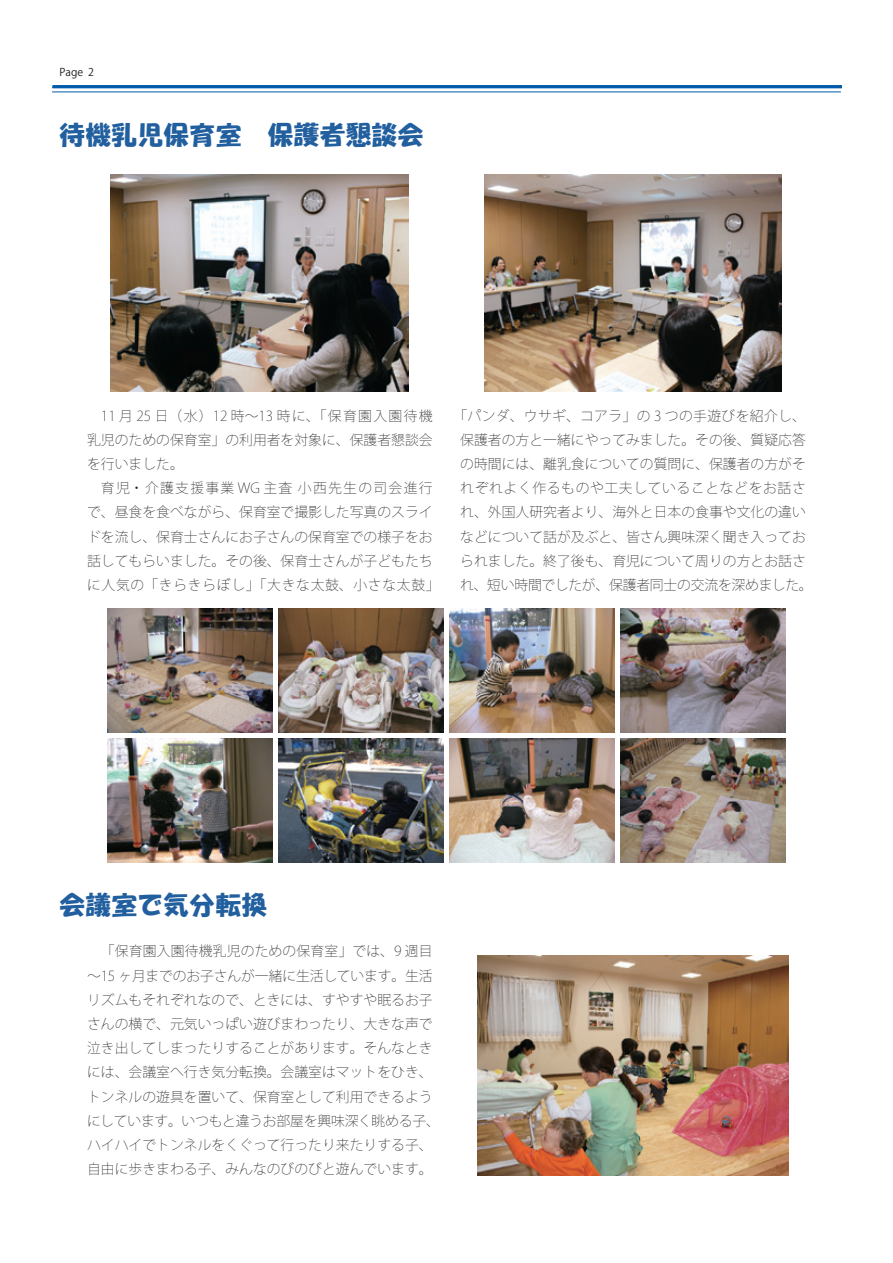
<style>
.page{position:relative;width:893px;height:1263px;background:#fff}
.page>*{position:absolute;margin:0;border:0;box-sizing:border-box;transform-origin:0 0}
.t1{font:25.5px "HG Soei Kakupoptai";letter-spacing:.02em;color:#225f9f}
.t2{font:200 13.8px/24.2px "Koz Go Pro";color:#231f20;text-align:center}
.t3{font:10.65px "Koz Go Pro";color:#231f20}
</style>
<div class="page">
<img style="left:477px;top:955px;width:312px;height:221px">
<img style="left:108px;top:609px;width:164px;height:123px">
<img style="left:450px;top:609px;width:164px;height:123px">
<img style="left:108px;top:739px;width:164px;height:123px">
<img style="left:450px;top:739px;width:164px;height:123px">
<img style="left:279px;top:609px;width:164px;height:123px">
<img style="left:620px;top:609px;width:165px;height:123px">
<img style="left:279px;top:739px;width:164px;height:123px">
<img style="left:620px;top:739px;width:165px;height:123px">
<img style="left:111px;top:174px;width:298px;height:217px">
<img style="left:485px;top:174px;width:296px;height:217px">
<hr style="left:52px;top:85px;width:790px;height:3px;background:#015aaa">
<hr style="left:52px;top:91px;width:789px;height:1px;background:#015aaa">
<p class="t3" style="left:60px;top:65px;width:36px">Page 2</p>
<h1 class="t1" style="left:60px;top:122px;width:365px">待機乳児保育室　保護者懇談会</h1>
<p class="t2" style="left:87px;top:403px;width:347px;text-align:justify;text-indent:14px">11 月 25 日（水）12 時～13 時に、「保育園入園待機乳児のための保育室」の利用者を対象に、保護者懇談会を行いました。</p>
<p class="t2" style="left:87px;top:476px;width:354px">育児・介護支援事業 WG 主査小西先生の司会進行<br>で、昼食を食べながら、保育室で撮影した写真のスライドを流し、保育士さんにお子さんの保育室での様子をお話してもらいました。その後、保育士さんが子どもたちに人気の「きらきらぼし」「大きな太鼓、小さな太鼓」</p>
<p class="t2" style="left:453px;top:403px;width:361px">「パンダ、ウサギ、コアラ」の 3 つの手遊びを紹介し、保護者の方と一緒にやってみました。その後、質疑応答の時間には、離乳食についての質問に、保護者の方がそれぞれよく作るものや工夫していることなどをお話され、外国人研究者より、海外と日本の食事や文化の違いなどについて話が及ぶと、皆さん興味深く聞き入っておられました。終了後も、育児について周りの方とお話され、短い時間でしたが、保護者同士の交流を深めました。</p>
<h1 class="t1" style="left:60px;top:892px;width:209px">会議室で気分転換</h1>
<p class="t2" style="left:87px;top:939px;width:354px">「保育園入園待機乳児のための保育室」では、9 週目～15 ヶ月までのお子さんが一緒に生活しています。生活リズムもそれぞれなので、ときには、すやすや眠るお子さんの横で、元気いっぱい遊びまわったり、大きな声で泣き出してしまったりすることがあります。そんなときには、会議室へ行き気分転換。会議室はマットをひき、トンネルの遊具を置いて、保育室として利用できるようにしています。いつもと違うお部屋を興味深く眺める子、ハイハイでトンネルをくぐって行ったり来たりする子、自由に歩きまわる子、みんなのびのびと遊んでいます。</p>
</div>
